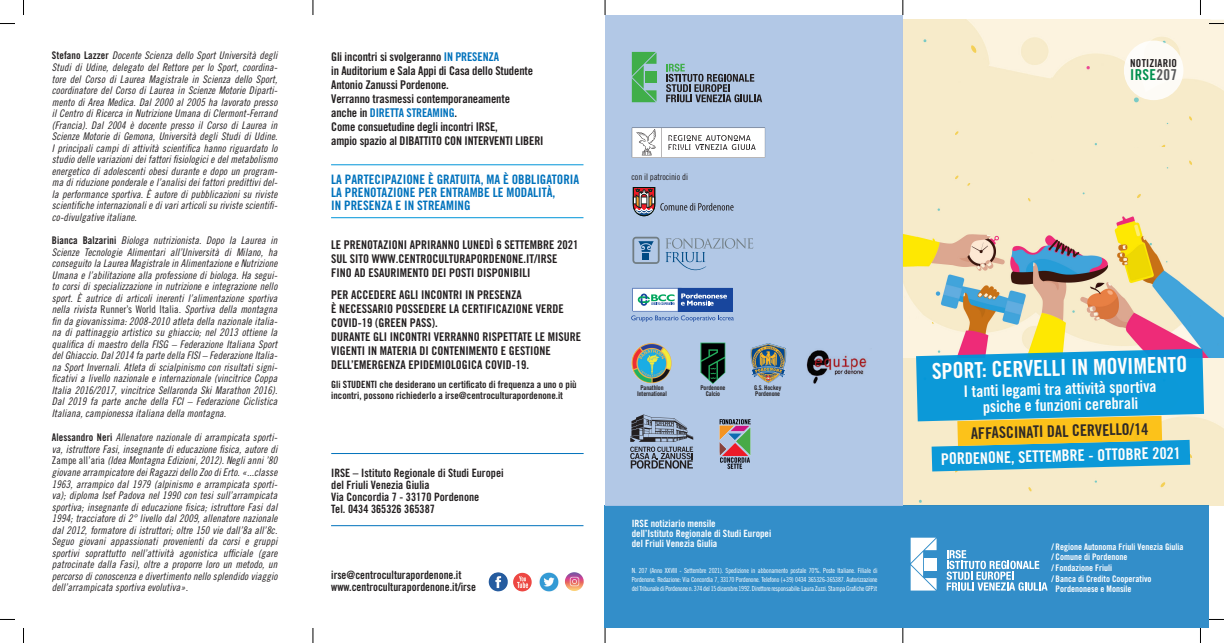
<style>
.page{position:relative;width:1224px;height:643px;background:#fff}
.page>*{position:absolute;margin:0;border:0;box-sizing:border-box;transform-origin:0 0}
.t1{font:22px "Trade Gothic LT Std Bd Cn 20";color:#fff}
.t2{font:16px/16px "Trade Gothic LT Std Bd Cn 20";color:#fff;text-align:center}
.t3{font:16px "Trade Gothic LT Std Bd Cn 20";color:#231f20}
.t4{font:15px "Trade Gothic LT Std Bd Cn 20";letter-spacing:.02em;color:#008f4d}
.t5{font:13px/13px "Trade Gothic LT Std Bd Cn 20";color:#0072bc}
.t6{font:12px/14px "Trade Gothic LT Std Bd Cn 20";color:#231f20}
.t7{font:11.5px/12px "Trade Gothic LT Std Bd Cn 20";color:#231f20}
.t8{font:11.5px/12px "Trade Gothic LT Std Bd Cn 20";color:#231f20;scale:.96 1}
.t9{font:11px "Trade Gothic LT Std Bd Cn 20";letter-spacing:.01em;color:#231f20}
.t10{font:10.5px/11.5px "Trade Gothic LT Std Cn 18 Obl";letter-spacing:.01em;color:#231f20;text-align:justify}
.t11{font:10px/11px "Trade Gothic LT Std Bd Cn 20";color:#231f20}
.t12{font:10px/10px "Trade Gothic LT Std Bd Cn 20";color:#fff}
.t13{font:9px/10.8px "Trade Gothic LT Std Bd Cn 20";color:#fff}
.t14{font:9px "Trade Gothic LT Std Cn 18";letter-spacing:-.01em;color:#231f20}
.t15{font:7px/9px "Trade Gothic LT Std Cn 18";letter-spacing:-.025em;color:#fff;text-align:justify;scale:.95 1}
.t16{font:6.5px/6px "Trade Gothic LT Std Bd Cn 20";letter-spacing:-.01em;color:#231f20;text-align:center}
.s1{font-family:"Trade Gothic LT Std Bd Cn 20"}
.s2{font-family:"Trade Gothic LT Std Cn 18"}
.s3{color:#0072bc}
.s4{color:#57585a}
</style>
<div class="page">
<svg style="left:605px;top:1px;width:1px;height:14px"></svg>
<svg style="left:605px;top:627px;width:1px;height:14px"></svg>
<svg style="left:902px;top:1px;width:1px;height:14px"></svg>
<svg style="left:902px;top:627px;width:1px;height:14px"></svg>
<svg style="left:313px;top:1px;width:1px;height:14px"></svg>
<svg style="left:313px;top:628px;width:1px;height:13px"></svg>
<img style="left:902px;top:20px;width:321px;height:127px">
<div style="left:902px;top:147px;width:321px;height:36px;background:#f7ebca"></div>
<img style="left:902px;top:183px;width:321px;height:322px">
<div style="left:1123px;top:41px;width:60px;height:59px;background:#fdfbf6;border-radius:50%"></div>
<div style="left:605px;top:505px;width:603px;height:122px;background:#338ec9"></div>
<svg style="left:910px;top:537px;width:26px;height:53px"></svg>
<svg style="left:946px;top:550px;width:101px;height:40px"></svg>
<svg style="left:916px;top:348px;width:287px;height:123px;background:#51a9b9"></svg>
<div style="left:605px;top:15px;width:297px;height:490px;background:#adc4e5"></div>
<svg style="left:632px;top:128px;width:133px;height:29px;background:#e7e7e7"></svg>
<svg style="left:632px;top:236px;width:27px;height:28px"></svg>
<div style="left:642px;top:253px;width:7px;height:6px;background:#004b84"></div>
<svg style="left:665px;top:238px;width:88px;height:33px"></svg>
<svg style="left:632px;top:187px;width:101px;height:29px"></svg>
<img style="left:719px;top:419px;width:32px;height:50px">
<svg style="left:632px;top:52px;width:24px;height:50px"></svg>
<svg style="left:666px;top:64px;width:96px;height:38px"></svg>
<hr style="left:331px;top:164px;width:252px;height:1px;background:#0095d9">
<hr style="left:331px;top:217px;width:252px;height:1px;background:#0095d9">
<hr style="left:331px;top:453px;width:252px;height:1px;background:#0072bc">
<hr style="left:331px;top:525px;width:252px;height:1px;background:#0072bc">
<img style="left:513px;top:572px;width:9px;height:15px">
<img style="left:488px;top:572px;width:20px;height:19px">
<img style="left:539px;top:572px;width:20px;height:19px">
<img style="left:565px;top:572px;width:18px;height:18px">
<img style="left:631px;top:343px;width:40px;height:40px;border-radius:20px">
<img style="left:700px;top:342px;width:25px;height:42px">
<img style="left:750px;top:343px;width:36px;height:40px">
<img style="left:806px;top:350px;width:61px;height:33px">
<svg style="left:630px;top:414px;width:63px;height:54px"></svg>
<svg style="left:631px;top:288px;width:102px;height:34px"></svg>
<svg style="left:0;top:23px;width:15px;height:1px"></svg>
<svg style="left:1208px;top:23px;width:15px;height:1px"></svg>
<svg style="left:0;top:619px;width:15px;height:1px"></svg>
<svg style="left:1208px;top:618px;width:15px;height:2px"></svg>
<svg style="left:23px;top:0;width:1px;height:15px"></svg>
<svg style="left:23px;top:628px;width:1px;height:14px"></svg>
<svg style="left:1200px;top:0;width:1px;height:15px"></svg>
<svg style="left:1199px;top:627px;width:2px;height:15px"></svg>
<p class="t10" style="left:52px;top:50px;width:227px"><span class="s1">Stefano Lazzer</span> Docente Scienza dello Sport Università degli Studi di Udine, delegato del Rettore per lo Sport, coordina&shy;tore del Corso di Laurea Magistrale in Scienza dello Sport, coordinatore del Corso di Laurea in Scienze Motorie Diparti&shy;mento di Area Medica. Dal 2000 al 2005 ha lavorato presso il Centro di Ricerca in Nutrizione Umana di Clermont-Ferrand (Francia). Dal 2004 è docente presso il Corso di Laurea in Scienze Motorie di Gemona, Università degli Studi di Udine.<br>I principali campi di attività scientifica hanno riguardato lo studio delle variazioni dei fattori fisiologici e del metabolismo energetico di adolescenti obesi durante e dopo un program&shy;ma di riduzione ponderale e l’analisi dei fattori predittivi del&shy;la performance sportiva. È autore di pubblicazioni su riviste scientifiche internazionali e di vari articoli su riviste scientifi&shy;co-divulgative italiane.</p>
<p class="t10" style="left:52px;top:235px;width:227px"><span class="s1">Bianca Balzarini</span> Biologa nutrizionista. Dopo la Laurea in Scienze Tecnologie Alimentari all’Università di Milano, ha conseguito la Laurea Magistrale in Alimentazione e Nutrizione Umana e l’abilitazione alla professione di biologa. Ha segui&shy;to corsi di specializzazione in nutrizione e integrazione nello sport. È autrice di articoli inerenti l’alimentazione sportiva nella rivista <span class="s2">Runner’s World Italia</span>. Sportiva della montagna fin da giovanissima: 2008-2010 atleta della nazionale italia&shy;na di pattinaggio artistico su ghiaccio; nel 2013 ottiene la qualifica di maestro della FISG – Federazione Italiana Sport del Ghiaccio. Dal 2014 fa parte della FISI – Federazione Italia&shy;na Sport Invernali. Atleta di scialpinismo con risultati signi&shy;ficativi a livello nazionale e internazionale (vincitrice Coppa Italia 2016/2017, vincitrice Sellaronda Ski Marathon 2016).<br>Dal 2019 fa parte anche della FCI – Federazione Ciclistica Italiana, campionessa italiana della montagna.</p>
<p class="t10" style="left:52px;top:432px;width:227px"><span class="s1">Alessandro Neri</span> Allenatore nazionale di arrampicata sporti&shy;va, istruttore Fasi, insegnante di educazione fisica, autore di <span class="s2">Zampe all’aria</span> (Idea Montagna Edizioni, 2012). Negli anni ’80 giovane arrampicatore dei Ragazzi dello Zoo di Erto. «...classe 1963, arrampico dal 1979 (alpinismo e arrampicata sporti&shy;va); diploma Isef Padova nel 1990 con tesi sull’arrampicata sportiva; insegnante di educazione fisica; istruttore Fasi dal 1994; tracciatore di 2° livello dal 2009, allenatore nazionale dal 2012, formatore di istruttori; oltre 150 vie dall’8a all’8c.<br>Seguo giovani appassionati provenienti da corsi e gruppi sportivi soprattutto nell’attività agonistica ufficiale (gare patrocinate dalla Fasi), oltre a proporre loro un metodo, un percorso di conoscenza e divertimento nello splendido viaggio dell’arrampicata sportiva evolutiva».</p>
<p class="t6" style="left:331px;top:49px;width:214px">Gli incontri si svolgeranno <span class="s3">IN PRESENZA<br></span>in Auditorium e Sala Appi di Casa dello Studente Antonio Zanussi Pordenone.<br>Verranno trasmessi contemporaneamente<br>anche in <span class="s3">DIRETTA STREAMING</span>.<br>Come consuetudine degli incontri IRSE,<br>ampio spazio al DIBATTITO CON INTERVENTI LIBERI</p>
<p class="t5" style="left:331px;top:172px;width:249px">LA PARTECIPAZIONE È GRATUITA, MA È OBBLIGATORIA<br>LA PRENOTAZIONE PER ENTRAMBE LE MODALITÀ,<br>IN PRESENZA E IN STREAMING</p>
<p class="t6" style="left:331px;top:237px;width:249px">LE PRENOTAZIONI APRIRANNO LUNEDÌ 6 SETTEMBRE 2021<br>SUL SITO WWW.CENTROCULTURAPORDENONE.IT/IRSE<br>FINO AD ESAURIMENTO DEI POSTI DISPONIBILI</p>
<p class="t6" style="left:331px;top:287px;width:251px">PER ACCEDERE AGLI INCONTRI IN PRESENZA<br>È NECESSARIO POSSEDERE LA CERTIFICAZIONE VERDE COVID-19 (GREEN PASS).<br>DURANTE GLI INCONTRI VERRANNO RISPETTATE LE MISURE VIGENTI IN MATERIA DI CONTENIMENTO E GESTIONE DELL’EMERGENZA EPIDEMIOLOGICA COVID-19.</p>
<p class="t11" style="left:331px;top:378px;width:247px">Gli STUDENTI che desiderano un certificato di frequenza a uno o più incontri, possono richiederlo a irse@centroculturapordenone.it</p>
<p class="t7" style="left:331px;top:466px;width:174px">IRSE – Istituto Regionale di Studi Europei del Friuli Venezia Giulia<br>Via Concordia 7 - 33170 Pordenone<br>Tel. 0434 365326 365387</p>
<p class="t8" style="left:331px;top:568px;width:152px">irse@centroculturapordenone.it www.centroculturapordenone.it/irse</p>
<p class="t14" style="left:631px;top:171px;width:58px">con il patrocinio di</p>
<p class="t16" style="left:637px;top:384px;width:31px">Panathlon<br>International</p>
<p class="t16" style="left:700px;top:384px;width:26px">Pordenone<br>Calcio</p>
<p class="t16" style="left:754px;top:384px;width:29px;text-align:left">G.S. Hockey<br>Pordenone</p>
<p class="t12" style="left:632px;top:518px;width:141px">IRSE notiziario mensile<br>dell’Istituto Regionale di Studi Europei del Friuli Venezia Giulia</p>
<p class="t15" style="left:632px;top:565px;width:260px">N. 207 (Anno XXVIII - Settembre 2021). Spedizione in abbonamento postale 70%. Poste Italiane. Filiale di Pordenone. Redazione: Via Concordia 7, 33170 Pordenone. Telefono (+39) 0434 365326-365387. Autorizzazione del Tribunale di Pordenone n. 374 del 15 dicembre 1992. Direttore responsabile: Laura Zuzzi. Stampa Grafiche GFP.it</p>
<p class="t9" style="left:1130px;top:56px;width:48px">NOTIZIARIO</p>
<h3 class="t4" style="left:1130px;top:66px;width:48px">IRSE<span class="s4">207</span></h3>
<h1 class="t1" style="left:931px;top:358px;width:257px;rotate:-2deg">SPORT: CERVELLI IN MOVIMENTO</h1>
<h2 class="t2" style="left:963px;top:382px;width:194px;rotate:-1deg">I tanti legami tra attività sportiva psiche e funzioni cerebrali</h2>
<h2 class="t2" style="left:940px;top:449px;width:241px;rotate:-1deg">PORDENONE, SETTEMBRE - OTTOBRE 2021</h2>
<h2 class="t3" style="left:970px;top:422px;width:179px;rotate:-1deg">AFFASCINATI DAL CERVELLO/14</h2>
<p class="t13" style="left:1051px;top:540px;width:134px">/ Regione Autonoma Friuli Venezia Giulia / Comune di Pordenone<br>/ Fondazione Friuli<br>/ Banca di Credito Cooperativo</p>
<p class="t13" style="left:1055px;top:582px;width:77px">Pordenonese e Monsile</p>
</div>
